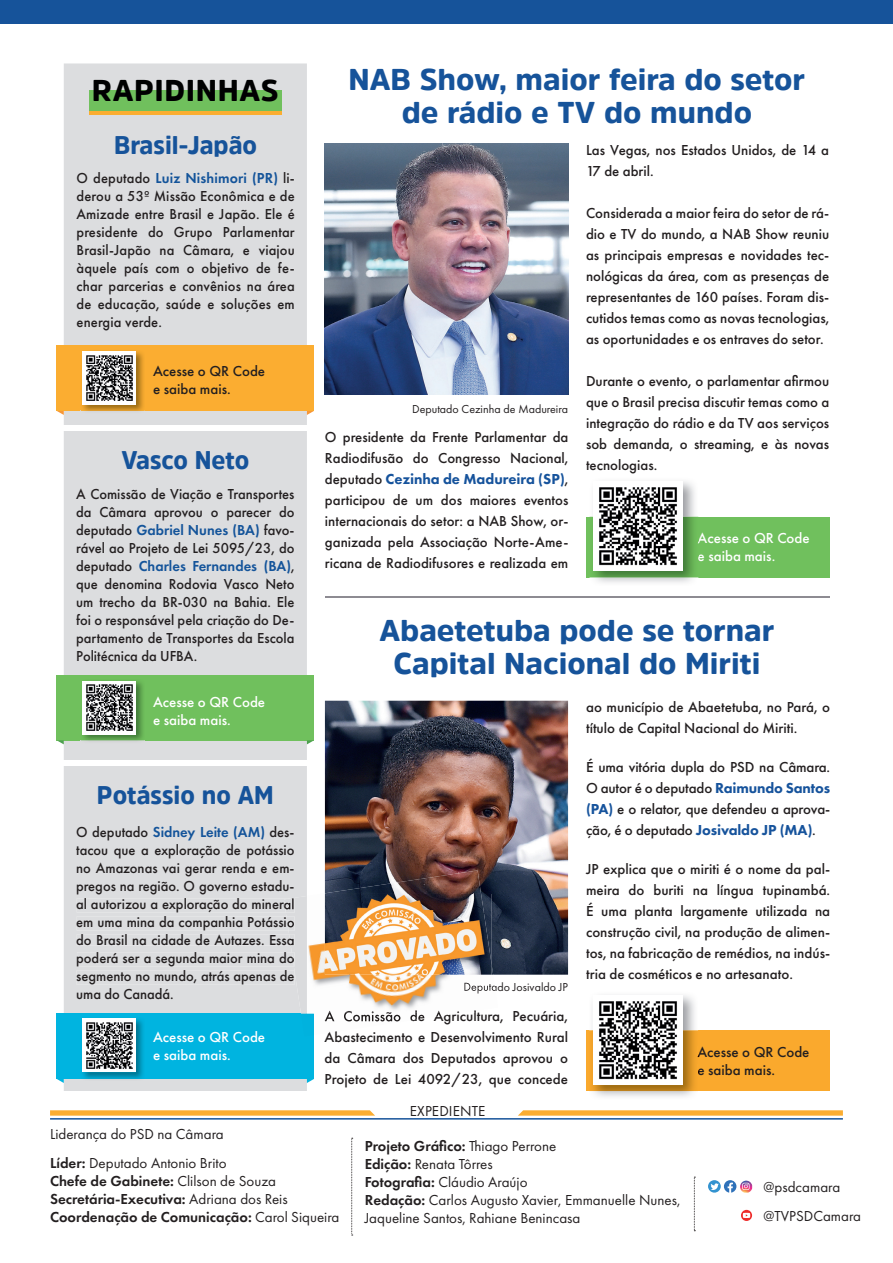
<style>
.page{position:relative;width:893px;height:1263px;background:#fff}
.page>*{position:absolute;margin:0;border:0;box-sizing:border-box;transform-origin:0 0}
.t1{font:900 30px/33px "Amsi Pro";color:#16539a;text-align:center}
.t2{font:900 30px "Amsi Pro";letter-spacing:.02em;color:#000001}
.t3{font:900 25.5px "Amsi Pro";color:#16539a;scale:.93 1}
.t4{font:500 15px/21px "Futura PT";color:#231f20;text-align:justify}
.t5{font:15px/18px "Futura PT";color:#231f20}
.t6{font:600 15px/18px "Futura PT";color:#231f20}
.t7{font:500 15px/18px "Futura PT";color:#fff}
.t8{font:12px "Futura PT";color:#231f20}
.s1{font-weight:600;color:#14549a}
.s2{font-weight:800;color:#16539c}
.s3{font-weight:400}
.s4{font-weight:600}
</style>
<div class="page">
<svg style="left:351px;top:1138px;width:2px;height:97px"></svg>
<svg style="left:694px;top:1177px;width:1px;height:54px"></svg>
<svg style="left:741px;top:1210px;width:11px;height:11px"></svg>
<svg style="left:743px;top:1213px;width:7px;height:5px"></svg>
<svg style="left:708px;top:1180px;width:44px;height:12px"></svg>
<hr style="left:50px;top:1118px;width:793px;height:1px;background:#16539a">
<svg style="left:50px;top:1110px;width:325px;height:6px;background:#fbb648"></svg>
<svg style="left:518px;top:1110px;width:325px;height:6px;background:#fbb648"></svg>
<div style="left:0;top:0;width:893px;height:23px;background:#16539a"></div>
<div style="left:64px;top:63px;width:243px;height:1028px;background:#dcdddf"></div>
<div style="left:89px;top:90px;width:193px;height:21px;background:#70c05d"></div>
<hr style="left:89px;top:111px;width:193px;height:4px;background:#fbad31">
<div style="left:57px;top:346px;width:257px;height:65px;background:#fbad31"></div>
<svg style="left:57px;top:411px;width:7px;height:4px"></svg>
<svg style="left:307px;top:411px;width:7px;height:4px"></svg>
<div style="left:57px;top:1014px;width:257px;height:65px;background:#00b4e0"></div>
<svg style="left:57px;top:1079px;width:7px;height:4px"></svg>
<svg style="left:307px;top:1079px;width:7px;height:4px"></svg>
<div style="left:57px;top:675px;width:257px;height:65px;background:#70c05d"></div>
<svg style="left:57px;top:740px;width:7px;height:4px"></svg>
<svg style="left:307px;top:740px;width:7px;height:4px"></svg>
<img style="left:325px;top:143px;width:243px;height:251px">
<img style="left:81px;top:351px;width:64px;height:63px">
<div style="left:82px;top:351px;width:54px;height:54px;background:#fff"></div>
<img style="left:86px;top:355px;width:47px;height:46px">
<img style="left:81px;top:681px;width:64px;height:62px">
<div style="left:82px;top:681px;width:54px;height:53px;background:#fff"></div>
<img style="left:86px;top:684px;width:47px;height:47px">
<img style="left:81px;top:1018px;width:64px;height:63px">
<div style="left:82px;top:1019px;width:54px;height:53px;background:#fff"></div>
<img style="left:86px;top:1022px;width:47px;height:47px">
<div style="left:64px;top:760px;width:243px;height:5px;background:#fff"></div>
<div style="left:64px;top:426px;width:243px;height:5px;background:#fff"></div>
<hr style="left:325px;top:596px;width:505px;height:2px;background:#8d8b92">
<div style="left:586px;top:1030px;width:243px;height:61px;background:#faa92d"></div>
<img style="left:590px;top:995px;width:108px;height:102px">
<img style="left:589px;top:1030px;width:109px;height:61px">
<div style="left:593px;top:995px;width:89px;height:90px;background:#fff"></div>
<img style="left:599px;top:1001px;width:78px;height:79px">
<div style="left:586px;top:517px;width:243px;height:60px;background:#70c05d"></div>
<img style="left:590px;top:481px;width:108px;height:102px">
<img style="left:590px;top:517px;width:108px;height:60px">
<div style="left:593px;top:481px;width:90px;height:90px;background:#fff"></div>
<img style="left:599px;top:487px;width:78px;height:79px">
<img style="left:325px;top:701px;width:243px;height:274px">
<img style="left:307px;top:893px;width:191px;height:121px">
<div style="left:286px;top:896px;width:21px;height:118px;background:#dadbdd"></div>
<div style="left:77px;top:898px;width:217px;height:47px;background:#dcdddf"></div>
<div style="left:77px;top:952px;width:218px;height:33px;background:#dcdddf"></div>
<svg style="left:492px;top:982px;width:4px;height:11px"></svg>
<img style="left:325px;top:1013px;width:137px;height:9px">
<img style="left:325px;top:870px;width:168px;height:105px">
<img style="left:308px;top:894px;width:184px;height:119px">
<img style="left:464px;top:982px;width:28px;height:11px">
<img style="left:325px;top:1010px;width:154px;height:3px">
<img style="left:325px;top:894px;width:167px;height:81px">
<h1 class="t2" style="left:92px;top:70px;width:188px">RAPIDINHAS</h1>
<h1 class="t1" style="left:349px;top:62px;width:458px">NAB Show, maior feira do setor de rádio e TV do mundo</h1>
<h2 class="t3" style="left:114px;top:127px;width:155px">Brasil-Japão</h2>
<p class="t4" style="left:77px;top:169px;width:220px;line-height:18px">O deputado <span class="s1">Luiz Nishimori (PR)</span> li&shy;derou a 53º Missão Econômica e de Amizade entre Brasil e Japão. Ele é presidente do Grupo Parlamentar Brasil-Japão na Câmara, e viajou àquele país com o objetivo de fe&shy;char parcerias e convênios na área de educação, saúde e soluções em energia verde.</p>
<p class="t4" style="left:153px;top:362px;width:114px;line-height:18px">Acesse o QR Code e saiba mais.</p>
<h2 class="t3" style="left:121px;top:443px;width:139px">Vasco Neto</h2>
<p class="t4" style="left:76px;top:485px;width:220px;line-height:18px">A Comissão de Viação e Transportes da Câmara aprovou o parecer do deputado <span class="s1">Gabriel Nunes (BA)</span> favo&shy;rável ao Projeto de Lei 5095/23, do deputado <span class="s1">Charles Fernandes (BA)</span>, que denomina Rodovia Vasco Neto um trecho da BR-030 na Bahia. Ele foi o responsável pela criação do De&shy;partamento de Transportes da Escola Politécnica da UFBA.</p>
<p class="t7" style="left:153px;top:693px;width:114px">Acesse o QR Code e saiba mais.</p>
<h2 class="t3" style="left:97px;top:778px;width:192px">Potássio no AM</h2>
<p class="t4" style="left:76px;top:823px;width:220px;line-height:18px">O deputado <span class="s1">Sidney Leite (AM)</span> des&shy;tacou que a exploração de potássio no Amazonas vai gerar renda e em&shy;pregos na região. O governo estadu&shy;al autorizou a exploração do mineral em uma mina da companhia Potássio do Brasil na cidade de Autazes. Essa poderá ser a segunda maior mina do segmento no mundo, atrás apenas de uma do Canadá.</p>
<p class="t7" style="left:153px;top:1028px;width:114px">Acesse o QR Code e saiba mais.</p>
<p class="t8" style="left:412px;top:402px;width:157px">Deputado Cezinha de Madureira</p>
<p class="t4" style="left:325px;top:426px;width:245px">O presidente da Frente Parlamentar da Radiodifusão do Congresso Nacional, deputado <span class="s2">Cezinha de Madureira (SP)</span>, participou de um dos maiores eventos internacionais do setor: a NAB Show, or&shy;ganizada pela Associação Norte-Ame&shy;ricana de Radiodifusores e realizada em</p>
<p class="t4" style="left:586px;top:139px;width:245px">Las Vegas, nos Estados Unidos, de 14 a<br>17 de abril.</p>
<p class="t4" style="left:586px;top:202px;width:245px">Considerada a maior feira do setor de rá&shy;dio e TV do mundo, a NAB Show reuniu as principais empresas e novidades tec&shy;nológicas da área, com as presenças de representantes de 160 países. Foram dis&shy;cutidos temas como as novas tecnologias, as oportunidades e os entraves do setor.</p>
<p class="t4" style="left:586px;top:370px;width:245px">Durante o evento, o parlamentar afirmou que o Brasil precisa discutir temas como a integração do rádio e da TV aos serviços sob demanda, o streaming, e às novas tecnologias.</p>
<p class="t7" style="left:698px;top:529px;width:114px">Acesse o QR Code e saiba mais.</p>
<h1 class="t1" style="left:379px;top:613px;width:397px">Abaetetuba pode se tornar<br>Capital Nacional do Miriti</h1>
<p class="t8" style="left:463px;top:980px;width:106px">Deputado Josivaldo JP</p>
<p class="t4" style="left:325px;top:1006px;width:245px">A Comissão de Agricultura, Pecuária, Abastecimento e Desenvolvimento Rural da Câmara dos Deputados aprovou o Projeto de Lei 4092/23, que concede</p>
<p class="t4" style="left:586px;top:697px;width:246px">ao município de Abaetetuba, no Pará, o título de Capital Nacional do Miriti.</p>
<p class="t4" style="left:586px;top:757px;width:246px">É uma vitória dupla do PSD na Câmara.<br>O autor é o deputado <span class="s2">Raimundo Santos (PA)</span> e o relator, que defendeu a aprova&shy;ção, é o deputado <span class="s2">Josivaldo JP (MA)</span>.</p>
<p class="t4" style="left:586px;top:859px;width:246px">JP explica que o miriti é o nome da pal&shy;meira do buriti na língua tupinambá.<br>É uma planta largamente utilizada na construção civil, na produção de alimen&shy;tos, na fabricação de remédios, na indús&shy;tria de cosméticos e no artesanato.</p>
<p class="t4" style="left:697px;top:1043px;width:114px;line-height:18px">Acesse o QR Code e saiba mais.</p>
<p class="t5" style="left:50px;top:1125px;width:175px">Liderança do PSD na Câmara</p>
<p class="t6" style="left:50px;top:1153px;width:291px">Líder: <span class="s3">Deputado Antonio Brito<br></span>Chefe de Gabinete: <span class="s3">Clilson de Souza </span>Secretária-Executiva: <span class="s3">Adriana dos Reis </span>Coordenação de Comunicação: <span class="s3">Carol Siqueira</span></p>
<p class="t5" style="left:410px;top:1101px;width:77px">EXPEDIENTE</p>
<p class="t5" style="left:365px;top:1137px;width:317px"><span class="s4">Projeto Gráfico:</span> Thiago Perrone<br><span class="s4">Edição:</span> Renata Tôrres<br><span class="s4">Fotografia:</span> Cláudio Araújo<br><span class="s4">Redação:</span> Carlos Augusto Xavier, Emmanuelle Nunes, Jaqueline Santos, Rahiane Benincasa</p>
<p class="t5" style="left:763px;top:1172px;width:99px;line-height:29px">@psdcamara @TVPSDCamara</p>
</div>
